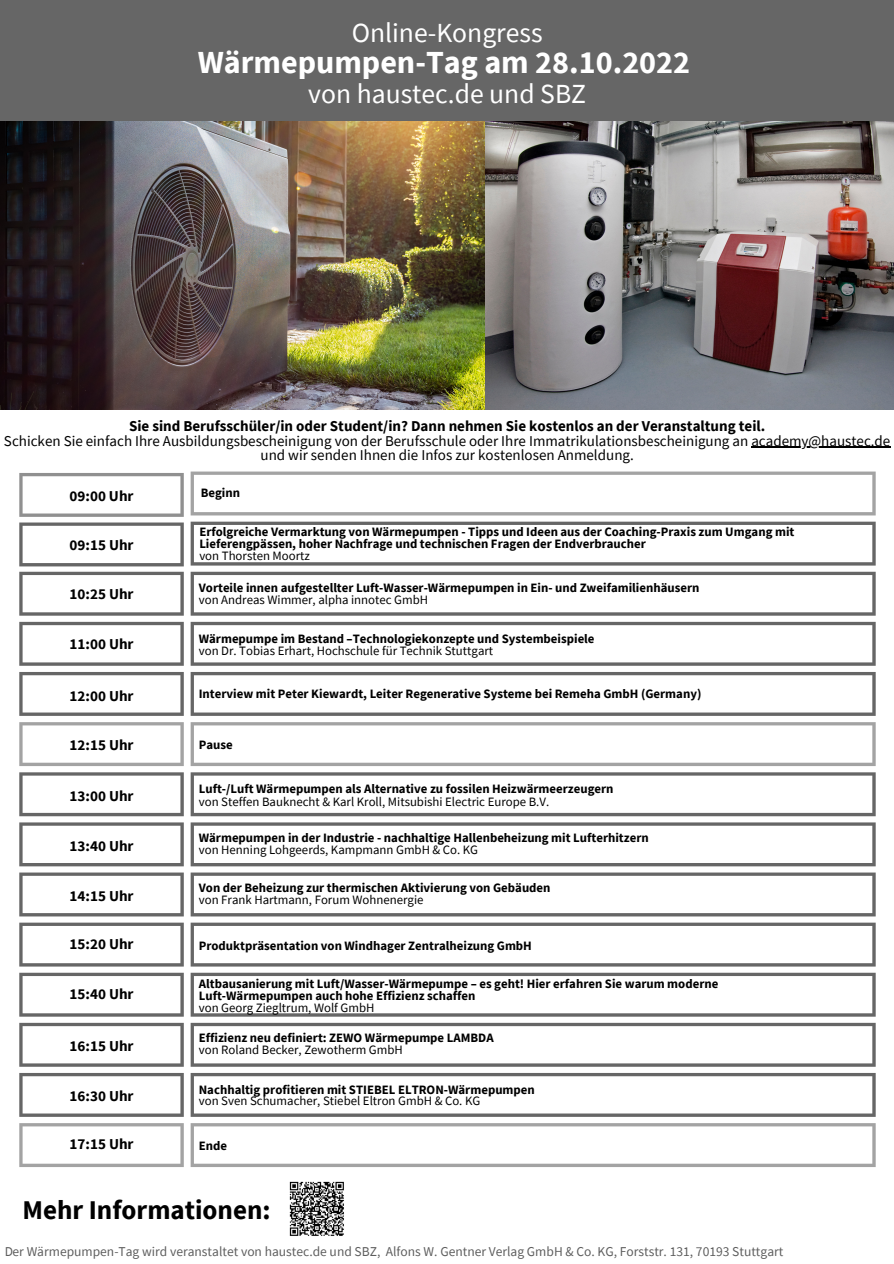
<style>
.page{position:relative;width:894px;height:1264px;background:#fff}
.page>*{position:absolute;margin:0;border:0;box-sizing:border-box;transform-origin:0 0}
.t1{font:700 32.1px "Source Sans Pro";color:#fff}
.t2{font:27.6px "Source Sans Pro";color:#fff}
.t3{font:700 27px "Source Sans Pro";color:#000}
.t4{font:700 15.15px "Source Sans Pro";color:#000}
.t5{font:15px/14.7px "Source Sans Pro";color:#000;text-align:center}
.t6{font:700 15px "Source Sans Pro";color:#000}
.t7{font:13.5px "Source Sans Pro";color:#000}
.t8{font:700 12.75px/12.1px "Source Sans Pro";color:#000}
.t9{font:12.75px "Source Sans Pro";color:#000}
</style>
<div class="page">
<div style="left:0;top:0;width:893px;height:124px;background:#666"></div>
<img style="left:0;top:122px;width:893px;height:287px">
<svg style="left:190px;top:471px;width:685px;height:44px"></svg>
<svg style="left:190px;top:521px;width:685px;height:44px"></svg>
<svg style="left:19px;top:473px;width:165px;height:142px"></svg>
<svg style="left:190px;top:571px;width:685px;height:44px"></svg>
<svg style="left:19px;top:622px;width:165px;height:43px"></svg>
<svg style="left:190px;top:622px;width:685px;height:43px"></svg>
<svg style="left:19px;top:672px;width:165px;height:44px"></svg>
<svg style="left:190px;top:672px;width:685px;height:44px"></svg>
<svg style="left:19px;top:772px;width:165px;height:44px"></svg>
<svg style="left:190px;top:772px;width:685px;height:44px"></svg>
<svg style="left:19px;top:822px;width:165px;height:44px"></svg>
<svg style="left:190px;top:822px;width:685px;height:44px"></svg>
<svg style="left:19px;top:872px;width:165px;height:44px"></svg>
<svg style="left:190px;top:872px;width:685px;height:44px"></svg>
<svg style="left:19px;top:922px;width:165px;height:44px"></svg>
<svg style="left:190px;top:922px;width:685px;height:44px"></svg>
<svg style="left:19px;top:972px;width:165px;height:44px"></svg>
<svg style="left:190px;top:972px;width:685px;height:44px"></svg>
<svg style="left:19px;top:1022px;width:165px;height:44px"></svg>
<svg style="left:190px;top:1022px;width:685px;height:44px"></svg>
<svg style="left:19px;top:1073px;width:165px;height:43px"></svg>
<svg style="left:190px;top:1073px;width:685px;height:43px"></svg>
<svg style="left:19px;top:722px;width:165px;height:44px"></svg>
<svg style="left:190px;top:722px;width:685px;height:44px"></svg>
<svg style="left:19px;top:1123px;width:165px;height:43px"></svg>
<svg style="left:190px;top:1123px;width:685px;height:43px"></svg>
<img style="left:289px;top:1181px;width:55px;height:55px">
<hr style="left:751px;top:446px;width:139px;height:2px;background:#000">
<h2 class="t2" style="left:351px;top:15px;width:192px">Online-Kongress</h2>
<h1 class="t1" style="left:198px;top:42px;width:493px">Wärmepumpen-Tag am 28.10.2022</h1>
<h2 class="t2" style="left:308px;top:75px;width:279px">von haustec.de und SBZ</h2>
<p class="t6" style="left:129px;top:416px;width:637px">Sie sind Berufsschüler/in oder Student/in? Dann nehmen Sie kostenlos an der Veranstaltung teil.</p>
<p class="t5" style="left:4px;top:433px;width:887px">Schicken Sie einfach Ihre Ausbildungsbescheinigung von der Berufsschule oder Ihre Immatrikulationsbescheinigung an academy@haustec.de und wir senden Ihnen die Infos zur kostenlosen Anmeldung.</p>
<p class="t6" style="left:70px;top:486px;width:65px">09:00 Uhr</p>
<p class="t8" style="left:201px;top:487px;width:41px">Beginn</p>
<p class="t4" style="left:70px;top:535px;width:66px">09:15 Uhr</p>
<p class="t8" style="left:199px;top:525px;width:596px">Erfolgreiche Vermarktung von Wärmepumpen - Tipps und Ideen aus der Coaching-Praxis zum Umgang mit<br>Lieferengpässen, hoher Nachfrage und technischen Fragen der Endverbraucher</p>
<p class="t9" style="left:199px;top:547px;width:112px">von Thorsten Moortz</p>
<p class="t4" style="left:70px;top:584px;width:66px">10:25 Uhr</p>
<p class="t4" style="left:70px;top:634px;width:66px">11:00 Uhr</p>
<p class="t4" style="left:70px;top:685px;width:66px">12:00 Uhr</p>
<p class="t8" style="left:199px;top:581px;width:502px">Vorteile innen aufgestellter Luft-Wasser-Wärmepumpen in Ein- und Zweifamilienhäusern</p>
<p class="t9" style="left:199px;top:591px;width:231px">von Andreas Wimmer, alpha innotec GmbH</p>
<p class="t8" style="left:199px;top:632px;width:397px">Wärmepumpe im Bestand –Technologiekonzepte und Systembeispiele</p>
<p class="t9" style="left:199px;top:642px;width:296px">von Dr. Tobias Erhart, Hochschule für Technik Stuttgart</p>
<p class="t8" style="left:199px;top:687px;width:504px">Interview mit Peter Kiewardt, Leiter Regenerative Systeme bei Remeha GmbH (Germany)</p>
<p class="t4" style="left:70px;top:735px;width:66px">12:15 Uhr</p>
<p class="t8" style="left:199px;top:738px;width:35px">Pause</p>
<p class="t4" style="left:70px;top:785px;width:66px">13:00 Uhr</p>
<p class="t4" style="left:70px;top:835px;width:66px">13:40 Uhr</p>
<p class="t4" style="left:70px;top:886px;width:66px">14:15 Uhr</p>
<p class="t4" style="left:70px;top:933px;width:66px">15:20 Uhr</p>
<p class="t4" style="left:70px;top:983px;width:66px">15:40 Uhr</p>
<p class="t4" style="left:70px;top:1035px;width:66px">16:15 Uhr</p>
<p class="t4" style="left:70px;top:1086px;width:66px">16:30 Uhr</p>
<p class="t4" style="left:70px;top:1134px;width:66px">17:15 Uhr</p>
<p class="t8" style="left:199px;top:782px;width:416px">Luft-/Luft Wärmepumpen als Alternative zu fossilen Heizwärmeerzeugern</p>
<p class="t9" style="left:199px;top:793px;width:352px">von Steffen Bauknecht &amp; Karl Kroll, Mitsubishi Electric Europe B.V.</p>
<p class="t8" style="left:199px;top:831px;width:451px">Wärmepumpen in der Industrie - nachhaltige Hallenbeheizung mit Lufterhitzern</p>
<p class="t9" style="left:199px;top:841px;width:281px">von Henning Lohgeerds, Kampmann GmbH &amp; Co. KG</p>
<p class="t8" style="left:199px;top:881px;width:353px">Von der Beheizung zur thermischen Aktivierung von Gebäuden</p>
<p class="t9" style="left:199px;top:891px;width:226px">von Frank Hartmann, Forum Wohnenergie</p>
<p class="t8" style="left:199px;top:939px;width:334px">Produktpräsentation von Windhager Zentralheizung GmbH</p>
<p class="t8" style="left:199px;top:977px;width:521px">Altbausanierung mit Luft/Wasser-Wärmepumpe – es geht! Hier erfahren Sie warum moderne<br>Luft-Wärmepumpen auch hohe Effizienz schaffen</p>
<p class="t9" style="left:199px;top:999px;width:177px">von Georg Ziegltrum, Wolf GmbH</p>
<p class="t8" style="left:199px;top:1031px;width:296px">Effizienz neu definiert: ZEWO Wärmepumpe LAMBDA</p>
<p class="t9" style="left:199px;top:1041px;width:205px">von Roland Becker, Zewotherm GmbH</p>
<p class="t8" style="left:199px;top:1082px;width:337px">Nachhaltig profitieren mit STIEBEL ELTRON-Wärmepumpen</p>
<p class="t9" style="left:199px;top:1092px;width:283px">von Sven Schumacher, Stiebel Eltron GmbH &amp; Co. KG</p>
<p class="t8" style="left:199px;top:1139px;width:30px">Ende</p>
<h3 class="t3" style="left:22px;top:1191px;width:249px">Mehr Informationen:</h3>
<p class="t7" style="left:4px;top:1242px;width:780px">Der Wärmepumpen-Tag wird veranstaltet von haustec.de und SBZ, Alfons W. Gentner Verlag GmbH &amp; Co. KG, Forststr. 131, 70193 Stuttgart</p>
</div>
